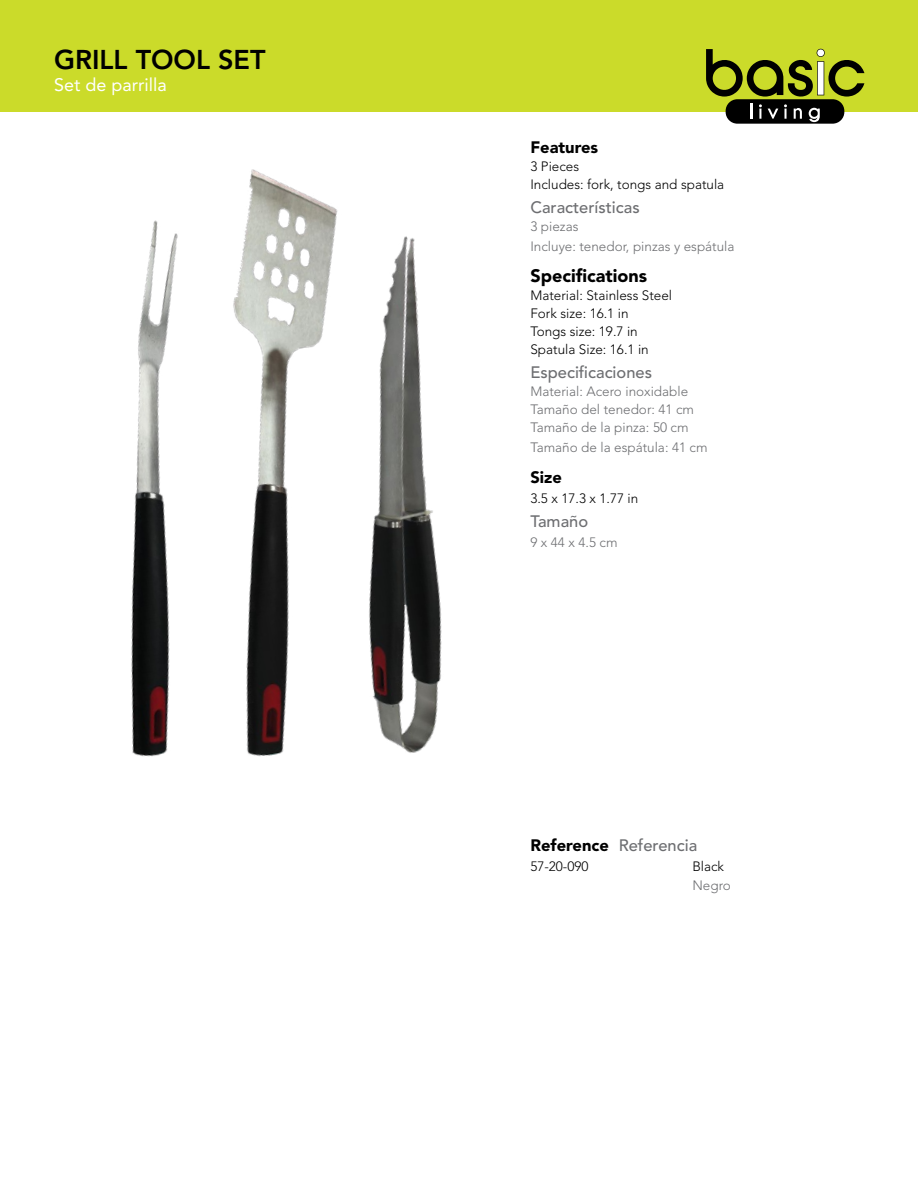
<style>
.page{position:relative;width:918px;height:1188px;background:#fff}
.page>*{position:absolute;margin:0;border:0;box-sizing:border-box;transform-origin:0 0}
.t1{font:800 27px "Avenir LT Std";color:#000}
.t2{font:900 18px "Avenir LT Std";color:#000}
.t3{font:18px "Avenir LT Std";color:#fff}
.t4{font:500 16.5px "Avenir LT Std";color:#6d6e71}
.t5{font:900 16.5px "Avenir LT Std";color:#000}
.t6{font:300 13.5px/18px "Avenir LT Std";color:#6d6e71}
.t7{font:300 13.5px/18px "Avenir LT Std";color:#000}
.s1{font-weight:900;color:#000}
</style>
<div class="page">
<div style="left:0;top:0;width:918px;height:111px;background:#cbdb2a"></div>
<svg style="left:706px;top:49px;width:158px;height:48px"></svg>
<div style="left:726px;top:99px;width:118px;height:25px;background:#000;border-radius:12px"></div>
<svg style="left:750px;top:103px;width:2px;height:16px"></svg>
<svg style="left:759px;top:104px;width:3px;height:15px"></svg>
<svg style="left:768px;top:109px;width:10px;height:10px"></svg>
<svg style="left:784px;top:104px;width:3px;height:15px"></svg>
<svg style="left:794px;top:108px;width:8px;height:11px"></svg>
<svg style="left:809px;top:108px;width:11px;height:14px"></svg>
<img style="left:131px;top:169px;width:311px;height:588px">
<h1 class="t1" style="left:54px;top:44px;width:213px">GRILL TOOL SET</h1>
<h2 class="t3" style="left:54px;top:74px;width:114px">Set de parrilla</h2>
<p class="t5" style="left:530px;top:137px;width:69px">Features</p>
<p class="t7" style="left:530px;top:157px;width:195px">3 Pieces<br>Includes: fork, tongs and spatula</p>
<p class="t4" style="left:530px;top:198px;width:111px">Características</p>
<p class="t6" style="left:530px;top:216px;width:206px;line-height:19.8px">3 piezas<br>Incluye: tenedor, pinzas y espátula</p>
<h2 class="t2" style="left:530px;top:265px;width:118px">Specifications</h2>
<p class="t7" style="left:530px;top:287px;width:143px">Material: Stainless Steel<br>Fork size: 16.1 in<br>Tongs size: 19.7 in<br>Spatula Size: 16.1 in</p>
<p class="t4" style="left:530px;top:363px;width:123px">Especificaciones</p>
<p class="t6" style="left:530px;top:383px;width:165px">Material: Acero inoxidable<br>Tamaño del tenedor: 41 cm<br>Tamaño de la pinza: 50 cm</p>
<p class="t6" style="left:530px;top:438px;width:179px">Tamaño de la espátula: 41 cm</p>
<p class="t5" style="left:530px;top:468px;width:33px">Size</p>
<p class="t7" style="left:530px;top:489px;width:109px">3.5 x 17.3 x 1.77 in</p>
<p class="t4" style="left:530px;top:512px;width:59px">Tamaño</p>
<p class="t6" style="left:530px;top:533px;width:89px">9 x 44 x 4.5 cm</p>
<p class="t4" style="left:530px;top:836px;width:168px"><span class="s1">Reference</span> Referencia</p>
<p class="t7" style="left:530px;top:857px;width:60px">57-20-090</p>
<p class="t7" style="left:692px;top:857px;width:33px">Black</p>
<p class="t6" style="left:692px;top:877px;width:40px">Negro</p>
</div>
